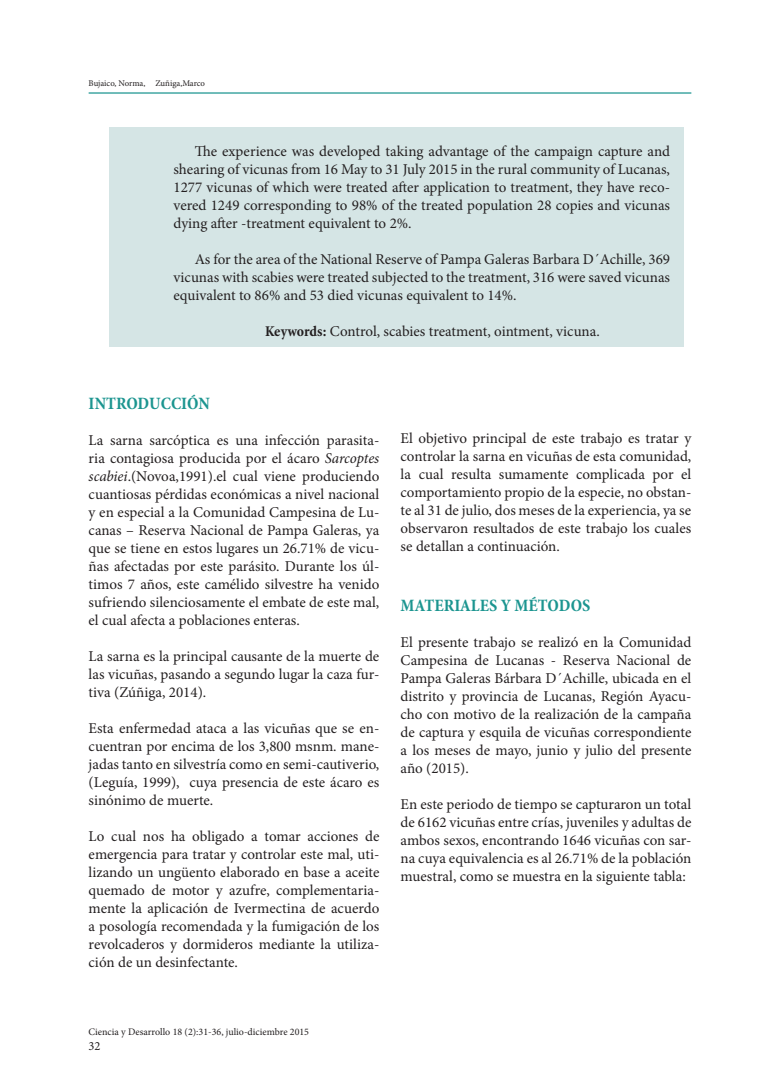
<style>
.page{position:relative;width:780px;height:1088px;background:#fff}
.page>*{position:absolute;margin:0;border:0;box-sizing:border-box;transform-origin:0 0}
.t1{font:700 condensed 17.5px "Minion Pro";color:#1c9590}
.t2{font:15px/18px "Minion Pro";color:#231f20;text-align:justify}
.t3{font:12.5px "Minion Pro";color:#231f20}
.t4{font:10px "Minion Pro";color:#231f20}
.t5{font:8.75px "Minion Pro";letter-spacing:-.005em;color:#231f20}
.s1{font-weight:700;font-stretch:condensed}
.s2{font-style:italic}
</style>
<div class="page">
<div style="left:110px;top:128px;width:574px;height:219px;background:#d5e5e5"></div>
<hr style="left:89px;top:92px;width:602px;height:2px;background:#1c9590">
<p class="t5" style="left:89px;top:77px;width:118px">Bujaico, Norma, Zuñiga,Marco</p>
<p class="t2" style="left:173px;top:143px;width:498px;text-indent:21px">The experience was developed taking advantage of the campaign capture and shearing of vicunas from 16 May to 31 July 2015 in the rural community of Lucanas, 1277 vicunas of which were treated after application to treatment, they have reco&shy;vered 1249 corresponding to 98% of the treated population 28 copies and vicunas dying after -treatment equivalent to 2%.</p>
<p class="t2" style="left:173px;top:251px;width:498px;text-indent:21px">As for the area of the National Reserve of Pampa Galeras Barbara D´Achille, 369 vicunas with scabies were treated subjected to the treatment, 316 were saved vicunas equivalent to 86% and 53 died vicunas equivalent to 14%.</p>
<p class="t2" style="left:265px;top:323px;width:336px"><span class="s1">Keywords:</span> Control, scabies treatment, ointment, vicuna.</p>
<p class="t1" style="left:89px;top:391px;width:123px">INTRODUCCIÓN</p>
<p class="t2" style="left:89px;top:431px;width:292px">La sarna sarcóptica es una infección parasita&shy;ria contagiosa producida por el ácaro <span class="s2">Sarcoptes scabiei</span>.(Novoa,1991).el cual viene produciendo cuantiosas pérdidas económicas a nivel nacional y en especial a la Comunidad Campesina de Lu&shy;canas – Reserva Nacional de Pampa Galeras, ya que se tiene en estos lugares un 26.71% de vicu&shy;ñas afectadas por este parásito. Durante los úl&shy;timos 7 años, este camélido silvestre ha venido sufriendo silenciosamente el embate de este mal, el cual afecta a poblaciones enteras.</p>
<p class="t2" style="left:89px;top:647px;width:292px">La sarna es la principal causante de la muerte de las vicuñas, pasando a segundo lugar la caza fur&shy;tiva (Zúñiga, 2014).</p>
<p class="t2" style="left:89px;top:719px;width:292px">Esta enfermedad ataca a las vicuñas que se en&shy;cuentran por encima de los 3,800 msnm. mane&shy;jadas tanto en silvestría como en semi-cautiverio, (Leguía, 1999), cuya presencia de este ácaro es sinónimo de muerte.</p>
<p class="t2" style="left:89px;top:827px;width:292px">Lo cual nos ha obligado a tomar acciones de emergencia para tratar y controlar este mal, uti&shy;lizando un ungüento elaborado en base a aceite quemado de motor y azufre, complementaria&shy;mente la aplicación de Ivermectina de acuerdo a posología recomendada y la fumigación de los revolcaderos y dormideros mediante la utiliza&shy;ción de un desinfectante.</p>
<p class="t2" style="left:400px;top:429px;width:292px">El objetivo principal de este trabajo es tratar y controlar la sarna en vicuñas de esta comunidad, la cual resulta sumamente complicada por el comportamiento propio de la especie, no obstan&shy;te al 31 de julio, dos meses de la experiencia, ya se observaron resultados de este trabajo los cuales se detallan a continuación.</p>
<p class="t1" style="left:400px;top:593px;width:191px">MATERIALES Y MÉTODOS</p>
<p class="t2" style="left:400px;top:633px;width:292px">El presente trabajo se realizó en la Comunidad Campesina de Lucanas - Reserva Nacional de Pampa Galeras Bárbara D´Achille, ubicada en el distrito y provincia de Lucanas, Región Ayacu&shy;cho con motivo de la realización de la campaña de captura y esquila de vicuñas correspondiente a los meses de mayo, junio y julio del presente año (2015).</p>
<p class="t2" style="left:400px;top:795px;width:292px">En este periodo de tiempo se capturaron un total de 6162 vicuñas entre crías, juveniles y adultas de ambos sexos, encontrando 1646 vicuñas con sar&shy;na cuya equivalencia es al 26.71% de la población muestral, como se muestra en la siguiente tabla:</p>
<p class="t4" style="left:89px;top:1025px;width:222px">Ciencia y Desarrollo 18 (2):31-36, julio-diciembre 2015</p>
<p class="t3" style="left:89px;top:1037px;width:14px">32</p>
</div>
